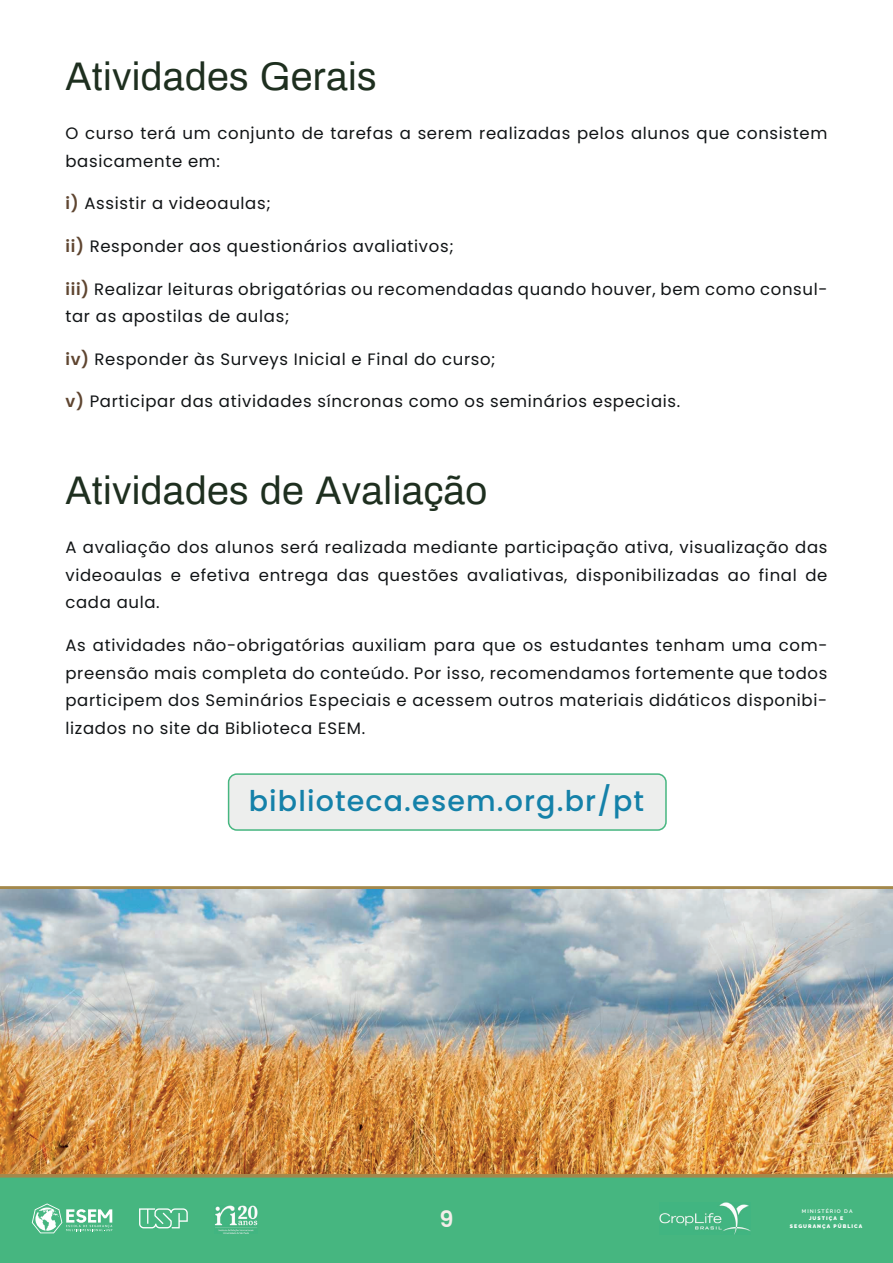
<style>
.page{position:relative;width:893px;height:1263px;background:#fff}
.page>*{position:absolute;margin:0;border:0;box-sizing:border-box;transform-origin:0 0}
.t1{font:39px "Archivo";letter-spacing:.01em;color:#1e2f1f}
.t2{font:500 28.5px "Poppins";letter-spacing:.04em;color:#1481a9}
.t3{font:600 22.5px "Poppins";color:#f4ede9}
.t4{font:16.5px/27.6px "Poppins";letter-spacing:.04em;color:#101315}
.t5{font:900 5.25px "Rawline";letter-spacing:.2em;color:#fff}
.t6{font:600 5.25px "Rawline";letter-spacing:.2em;color:#fff}
.s1{font-weight:600;color:#5f4530}
</style>
<div class="page">
<div style="left:0;top:1174px;width:893px;height:89px;background:#46b680"></div>
<svg style="left:139px;top:1208px;width:49px;height:20px"></svg>
<img style="left:660px;top:1202px;width:90px;height:32px">
<svg style="left:32px;top:1203px;width:80px;height:30px"></svg>
<img style="left:215px;top:1206px;width:43px;height:28px">
<div style="left:229px;top:774px;width:437px;height:56px;background:#edeeed;border-radius:8px"></div>
<div style="left:228px;top:773px;width:439px;height:58px;border:2px solid #46b680;border-radius:8px"></div>
<svg style="left:0;top:886px;width:893px;height:4px;background:#aa9b73"></svg>
<div style="left:0;top:1170px;width:893px;height:7px;background:#a3884c"></div>
<img style="left:0;top:890px;width:893px;height:284px">
<h1 class="t1" style="left:65px;top:48px;width:313px">Atividades Gerais</h1>
<p class="t4" style="left:65px;top:120px;width:763px">O curso terá um conjunto de tarefas a serem realizadas pelos alunos que consistem basicamente em:</p>
<p class="t4" style="left:65px;top:190px;width:207px"><span class="s1">i)</span> Assistir a videoaulas;</p>
<p class="t4" style="left:65px;top:233px;width:390px"><span class="s1">ii)</span> Responder aos questionários avaliativos;</p>
<p class="t4" style="left:65px;top:275px;width:763px"><span class="s1">iii)</span> Realizar leituras obrigatórias ou recomendadas quando houver, bem como consul&shy;tar as apostilas de aulas;</p>
<p class="t4" style="left:65px;top:345px;width:432px"><span class="s1">iv)</span> Responder às Surveys Inicial e Final do curso;</p>
<p class="t4" style="left:65px;top:388px;width:616px"><span class="s1">v)</span> Participar das atividades síncronas como os seminários especiais.</p>
<h1 class="t1" style="left:65px;top:462px;width:423px">Atividades de Avaliação</h1>
<p class="t4" style="left:65px;top:534px;width:763px;text-align:justify">A avaliação dos alunos será realizada mediante participação ativa, visualização das videoaulas e efetiva entrega das questões avaliativas, disponibilizadas ao final de cada aula.</p>
<p class="t4" style="left:65px;top:631px;width:763px;text-align:justify">As atividades não-obrigatórias auxiliam para que os estudantes tenham uma com&shy;preensão mais completa do conteúdo. Por isso, recomendamos fortemente que todos participem dos Seminários Especiais e acessem outros materiais didáticos disponibi&shy;lizados no site da Biblioteca ESEM.</p>
<h2 class="t2" style="left:249px;top:784px;width:397px">biblioteca.esem.org.br/pt</h2>
<h3 class="t3" style="left:439px;top:1206px;width:16px">9</h3>
<p class="t6" style="left:802px;top:1207px;width:52px">MINISTÉRIO DA</p>
<p class="t5" style="left:809px;top:1214px;width:36px">JUSTIÇA E</p>
<p class="t5" style="left:790px;top:1221px;width:74px">SEGURANÇA PÚBLICA</p>
</div>
